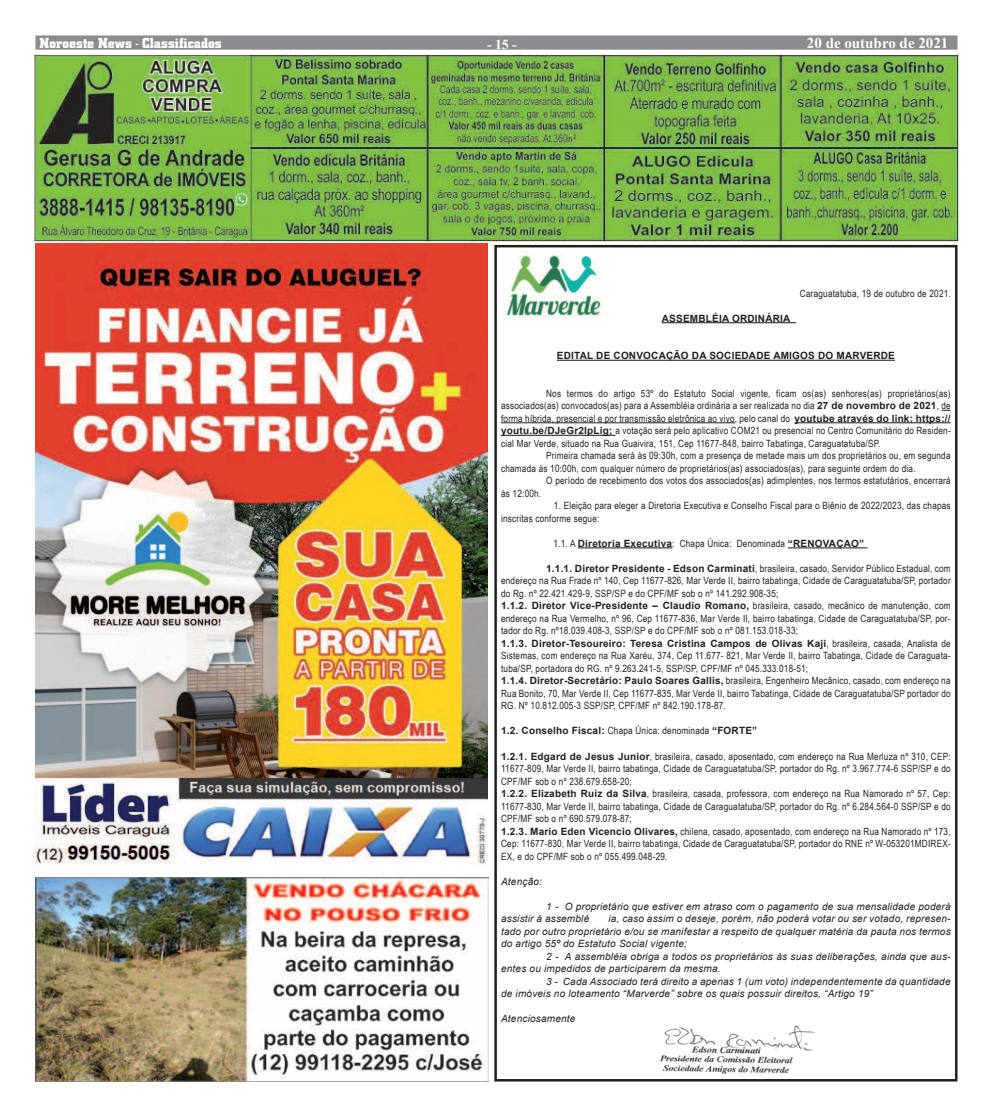
<style>
.page{position:relative;width:993px;height:1117px;background:#fff}
.page>*{position:absolute;margin:0;border:0;box-sizing:border-box;transform-origin:0 0}
.t1{font:700 15px "City D";color:#fff}
.t2{font:700 15px "Times New Roman";color:#fff}
.t3{font:italic 700 15px "Times New Roman";color:#fff}
.t4{font:700 13.75px "Times New Roman";color:#fff}
.t5{font:10px/12.5px "Arial Narrow";letter-spacing:.02em;color:#231f20}
.t6{font:italic 10px/12.5px "Arial";letter-spacing:.02em;color:#231f20}
.t7{font:700 10px "Arial";letter-spacing:.02em;color:#231f20}
.s1{font-family:"Arial";font-weight:700}
.s2{font-family:"Arial Narrow";font-weight:400}
</style>
<div class="page">
<div style="left:35px;top:35px;width:922px;height:15px;background:#8a8c8f;border:1px solid #8a8c8f"></div>
<img style="left:34px;top:54px;width:924px;height:187px">
<img style="left:35px;top:877px;width:453px;height:204px">
<img style="left:35px;top:243px;width:452px;height:621px">
<div style="left:494px;top:245px;width:463px;height:836px;border:2px solid #231f20"></div>
<hr style="left:661px;top:322px;width:134px;height:1px;background:#231f20">
<hr style="left:556px;top:359px;width:338px;height:1px;background:#231f20">
<hr style="left:501px;top:422px;width:233px;height:1px;background:#231f20">
<hr style="left:794px;top:422px;width:156px;height:1px;background:#231f20">
<hr style="left:501px;top:434px;width:114px;height:1px;background:#231f20">
<hr style="left:577px;top:547px;width:95px;height:1px;background:#231f20">
<hr style="left:787px;top:547px;width:80px;height:1px;background:#231f20">
<img style="left:504px;top:250px;width:98px;height:68px">
<img style="left:660px;top:1025px;width:155px;height:50px">
<h2 class="t4" style="left:487px;top:34px;width:31px">- 15 -</h2>
<h1 class="t2" style="left:806px;top:32px;width:143px">20 de outubro de 2021</h1>
<h1 class="t1" style="left:40px;top:34px;width:184px">Noroeste News - Classificados</h1>
<h1 class="t3" style="left:473px;top:33px;width:34px">- 10 -</h1>
<p class="t5" style="left:799px;top:286px;width:152px">Caraguatatuba, 19 de outubro de 2021.</p>
<p class="t7" style="left:661px;top:311px;width:130px">ASSEMBLÉIA ORDINÁRIA</p>
<p class="t7" style="left:556px;top:348px;width:339px">EDITAL DE CONVOCAÇÃO DA SOCIEDADE AMIGOS DO MARVERDE</p>
<p class="t5" style="left:546px;top:386px;width:406px">Nos termos do artigo 53º do Estatuto Social vigente, ficam os(as) senhores(as) proprietários(as)</p>
<p class="t5" style="left:501px;top:399px;width:451px">associados(as) convocados(as) para a Assembléia ordinária a ser realizada no dia <span class="s1">27 de novembro de 2021</span>, de</p>
<p class="t5" style="left:501px;top:411px;width:451px">forma híbrida, presencial e por transmissão eletrônica ao vivo, pelo canal do <span class="s1">youtube através do link: https://</span></p>
<p class="t5" style="left:501px;top:424px;width:451px"><span class="s1">youtu.be/DJeGr2lpLig;</span> a votação será pelo aplicativo COM21 ou presencial no Centro Comunitário do Residen-</p>
<p class="t5" style="left:501px;top:436px;width:381px">cial Mar Verde, situado na Rua Guaivira, 151, Cep 11677-848, bairro Tabatinga, Caraguatatuba/SP.</p>
<p class="t5" style="left:546px;top:449px;width:406px">Primeira chamada será às 09:30h, com a presença de metade mais um dos proprietários ou, em segunda</p>
<p class="t5" style="left:501px;top:461px;width:416px">chamada às 10:00h, com qualquer número de proprietários(as) associados(as), para seguinte ordem do dia.</p>
<p class="t5" style="left:546px;top:474px;width:406px">O período de recebimento dos votos dos associados(as) adimplentes, nos termos estatutários, encerrará</p>
<p class="t5" style="left:501px;top:486px;width:42px">às 12:00h.</p>
<p class="t5" style="left:501px;top:499px;width:451px;text-indent:53px">1. Eleição para eleger a Diretoria Executiva e Conselho Fiscal para o Biênio de 2022/2023, das chapas inscritas conforme segue:</p>
<p class="t7" style="left:553px;top:536px;width:312px"><span class="s2">1.1. A</span> Diretoria Executiva<span class="s2">: Chapa Única: Denominada</span> “RENOVAÇAO”</p>
<p class="t5" style="left:501px;top:561px;width:451px;text-align:justify;text-indent:45px"><span class="s1">1.1.1. Diretor Presidente - Edson Carminati</span>, brasileira, casado, Servidor Público Estadual, com endereço na Rua Frade nº 140, Cep 11677-826, Mar Verde II, bairro tabatinga, Cidade de Caraguatatuba/SP, portador do Rg. nº 22.421.429-9, SSP/SP e do CPF/MF sob o nº 141.292.908-35;</p>
<p class="t7" style="left:501px;top:598px;width:451px">1.1.2. Diretor Vice-Presidente – Claudio Romano, <span class="s2">brasileira, casado, mecânico de manutenção, com</span></p>
<p class="t5" style="left:501px;top:611px;width:451px">endereço na Rua Vermelho, nº 96, Cep 11677-836, Mar Verde II, bairro tabatinga, Cidade de Caraguatatuba/SP, por&shy;tador do Rg. nº18.039.408-3, SSP/SP e do CPF/MF sob o nº 081.153.018-33;</p>
<p class="t7" style="left:501px;top:636px;width:451px">1.1.3. Diretor-Tesoureiro: Teresa Cristina Campos de Olivas Kaji<span class="s2">, brasileira, casada, Analista de</span></p>
<p class="t5" style="left:501px;top:649px;width:451px">Sistemas, com endereço na Rua Xaréu, 374, Cep 11.677- 821, Mar Verde II, bairro Tabatinga, Cidade de Caraguata&shy;tuba/SP, portadora do RG. nº 9.263.241-5, SSP/SP, CPF/MF nº 045.333.018-51;<br><span class="s1">1.1.4. Diretor-Secretário: Paulo Soares Gallis,</span> brasileira, Engenheiro Mecânico, casado, com endereço na Rua Bonito, 70, Mar Verde II, Cep 11677-835, Mar Verde II, bairro Tabatinga, Cidade de Caraguatatuba/SP portador do RG. Nº 10.812.005-3 SSP/SP, CPF/MF nº 842.190.178-87.</p>
<p class="t7" style="left:501px;top:723px;width:257px">1.2. Conselho Fiscal: <span class="s2">Chapa Única: denominada</span> “FORTE”</p>
<p class="t5" style="left:501px;top:749px;width:451px"><span class="s1">1.2.1. Edgard de Jesus Junior</span>, brasileira, casado, aposentado, com endereço na Rua Merluza nº 310, CEP:<br>11677-809, Mar Verde II, bairro tabatinga, Cidade de Caraguatatuba/SP, portador do Rg. nº 3.967.774-6 SSP/SP e do CPF/MF sob o nº 238.679.658-20;<br><span class="s1">1.2.2. Elizabeth Ruiz da Silva</span>, brasileira, casada, professora, com endereço na Rua Namorado nº 57, Cep:<br>11677-830, Mar Verde II, bairro tabatinga, Cidade de Caraguatatuba/SP, portador do Rg. nº 6.284.564-0 SSP/SP e do CPF/MF sob o nº 690.579.078-87;<br><span class="s1">1.2.3. Mario Eden Vicencio Olivares,</span> chilena, casado, aposentado, com endereço na Rua Namorado nº 173, Cep: 11677-830, Mar Verde II, bairro tabatinga, Cidade de Caraguatatuba/SP, portador do RNE nº W-053201MDIREX-EX, e do CPF/MF sob o nº 055.499.048-29.</p>
<p class="t6" style="left:501px;top:874px;width:42px">Atenção:</p>
<p class="t6" style="left:501px;top:899px;width:451px;text-indent:45px">1 - O proprietário que estiver em atraso com o pagamento de sua mensalidade poderá assistir à assemblé</p>
<p class="t6" style="left:608px;top:912px;width:343px">ia, caso assim o deseje, porém, não poderá votar ou ser votado, represen-</p>
<p class="t6" style="left:501px;top:924px;width:451px">tado por outro proprietário e/ou se manifestar a respeito de qualquer matéria da pauta nos termos</p>
<p class="t6" style="left:501px;top:937px;width:187px">do artigo 55º do Estatuto Social vigente;</p>
<p class="t6" style="left:546px;top:949px;width:406px">2 - A assembléia obriga a todos os proprietários às suas deliberações, ainda que aus-</p>
<p class="t6" style="left:501px;top:962px;width:221px">entes ou impedidos de participarem da mesma.</p>
<p class="t6" style="left:546px;top:974px;width:406px">3 - Cada Associado terá direito a apenas 1 (um voto) independentemente da quantidade</p>
<p class="t6" style="left:501px;top:987px;width:373px">de imóveis no loteamento “Marverde” sobre os quais possuir direitos, “Artigo 19”</p>
<p class="t6" style="left:501px;top:1012px;width:76px">Atenciosamente</p>
</div>
